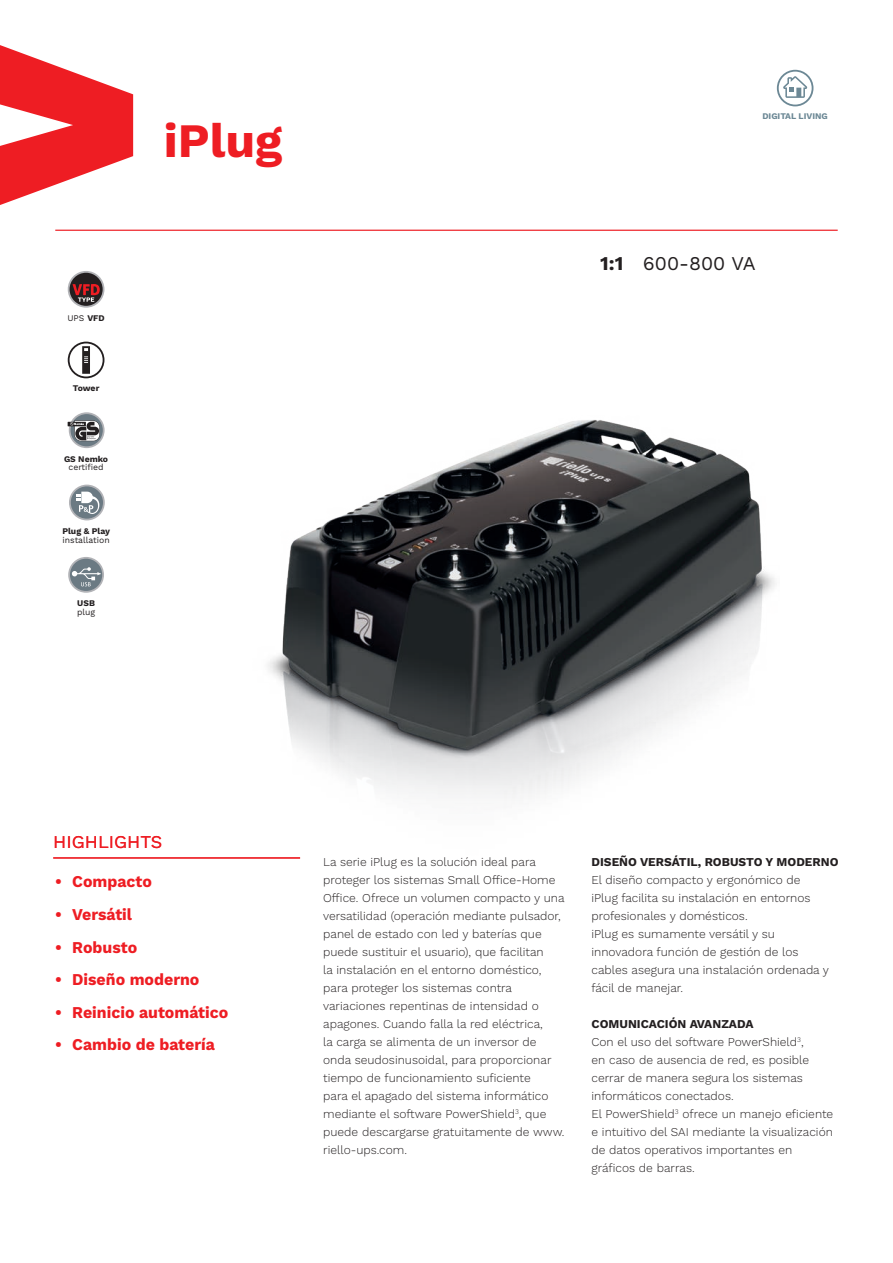
<style>
.page{position:relative;width:893px;height:1263px;background:#fff}
.page>*{position:absolute;margin:0;border:0;box-sizing:border-box;transform-origin:0 0}
.t1{font:700 48px "Work Sans";color:#ee1d23}
.t2{font:19.5px "Work Sans";color:#231f20}
.t3{font:18px "Work Sans";color:#ee1d23}
.t4{font:700 16.5px "Work Sans";color:#ee1d23;scale:.96 1}
.t5{font:300 12px/18px "Work Sans";color:#231f20}
.t6{font:700 12px "Work Sans";color:#231f20}
.t7{font:8.7px/8.7px "Work Sans";color:#231f20;text-align:center}
.t8{font:700 8.7px "Work Sans";color:#231f20}
.t9{font:700 8.7px "Work Sans";color:#6c8895}
.s1{font-weight:700}
</style>
<div class="page">
<svg style="left:0;top:45px;width:133px;height:160px"></svg>
<hr style="left:55px;top:230px;width:783px;height:1px;background:#ee1d23">
<img style="left:247px;top:420px;width:528px;height:439px">
<hr style="left:53px;top:857px;width:247px;height:1px;background:#ee1d23">
<svg style="left:777px;top:70px;width:36px;height:36px"></svg>
<div style="left:779px;top:72px;width:33px;height:33px;background:#fff;border-radius:50%"></div>
<svg style="left:783px;top:76px;width:24px;height:22px"></svg>
<svg style="left:68px;top:271px;width:36px;height:37px"></svg>
<div style="left:70px;top:273px;width:33px;height:33px;background:#231f20;border-radius:50%"></div>
<svg style="left:72px;top:284px;width:28px;height:18px"></svg>
<svg style="left:68px;top:342px;width:36px;height:36px"></svg>
<svg style="left:69px;top:412px;width:36px;height:36px"></svg>
<div style="left:71px;top:414px;width:32px;height:32px;background:#6b7a83;border-radius:50%"></div>
<hr style="left:68px;top:422px;width:18px;height:4px;background:#231f20">
<svg style="left:70px;top:420px;width:30px;height:21px"></svg>
<svg style="left:69px;top:485px;width:36px;height:35px"></svg>
<div style="left:71px;top:486px;width:32px;height:33px;background:#6b7a83;border-radius:50%"></div>
<svg style="left:77px;top:492px;width:22px;height:22px"></svg>
<svg style="left:68px;top:557px;width:36px;height:36px"></svg>
<div style="left:70px;top:559px;width:32px;height:32px;background:#6b7a83;border-radius:50%"></div>
<svg style="left:72px;top:567px;width:29px;height:19px"></svg>
<p class="t1" style="left:164px;top:113px;width:120px">iPlug</p>
<p class="t7" style="left:67px;top:314px;width:39px">UPS <span class="s1">VFD</span></p>
<p class="t8" style="left:73px;top:383px;width:28px">Tower</p>
<p class="t7" style="left:64px;top:455px;width:46px"><span class="s1">GS Nemko </span>certified</p>
<p class="t8" style="left:62px;top:526px;width:49px">Plug &amp; Play</p>
<p class="t7" style="left:62px;top:536px;width:49px">installation</p>
<p class="t7" style="left:77px;top:599px;width:20px;text-align:left"><span class="s1">USB </span>plug</p>
<p class="t9" style="left:762px;top:111px;width:67px">DIGITAL LIVING</p>
<p class="t2" style="left:600px;top:252px;width:157px"><span class="s1">1:1</span> 600-800 VA</p>
<p class="t3" style="left:53px;top:831px;width:110px">HIGHLIGHTS</p>
<p class="t4" style="left:55px;top:872px;width:102px">• Compacto</p>
<p class="t4" style="left:55px;top:905px;width:82px">• Versátil</p>
<p class="t4" style="left:55px;top:937px;width:87px">• Robusto</p>
<p class="t4" style="left:55px;top:970px;width:152px">• Diseño moderno</p>
<p class="t4" style="left:55px;top:1002px;width:182px">• Reinicio automático</p>
<p class="t4" style="left:55px;top:1035px;width:168px">• Cambio de batería</p>
<p class="t5" style="left:323px;top:853px;width:243px">La serie iPlug es la solución ideal para proteger los sistemas Small Office-Home Office. Ofrece un volumen compacto y una versatilidad (operación mediante pulsador, panel de estado con led y baterías que puede sustituir el usuario), que facilitan<br>la instalación en el entorno doméstico, para proteger los sistemas contra variaciones repentinas de intensidad o apagones. Cuando falla la red eléctrica,<br>la carga se alimenta de un inversor de onda seudosinusoidal, para proporcionar tiempo de funcionamiento suficiente<br>para el apagado del sistema informático mediante el software PowerShield<sup>3</sup>, que puede descargarse gratuitamente de www. riello-ups.com.</p>
<p class="t6" style="left:591px;top:855px;width:249px">DISEÑO VERSÁTIL, ROBUSTO Y MODERNO</p>
<p class="t5" style="left:591px;top:871px;width:221px">El diseño compacto y ergonómico de iPlug facilita su instalación en entornos profesionales y domésticos.</p>
<p class="t5" style="left:591px;top:925px;width:239px">iPlug es sumamente versátil y su innovadora función de gestión de los cables asegura una instalación ordenada y fácil de manejar.</p>
<p class="t6" style="left:591px;top:1017px;width:164px">COMUNICACIÓN AVANZADA</p>
<p class="t5" style="left:591px;top:1033px;width:219px">Con el uso del software PowerShield<sup>3</sup>, en caso de ausencia de red, es posible cerrar de manera segura los sistemas informáticos conectados.</p>
<p class="t5" style="left:591px;top:1105px;width:243px">El PowerShield<sup>3</sup> ofrece un manejo eficiente e intuitivo del SAI mediante la visualización de datos operativos importantes en gráficos de barras.</p>
</div>
